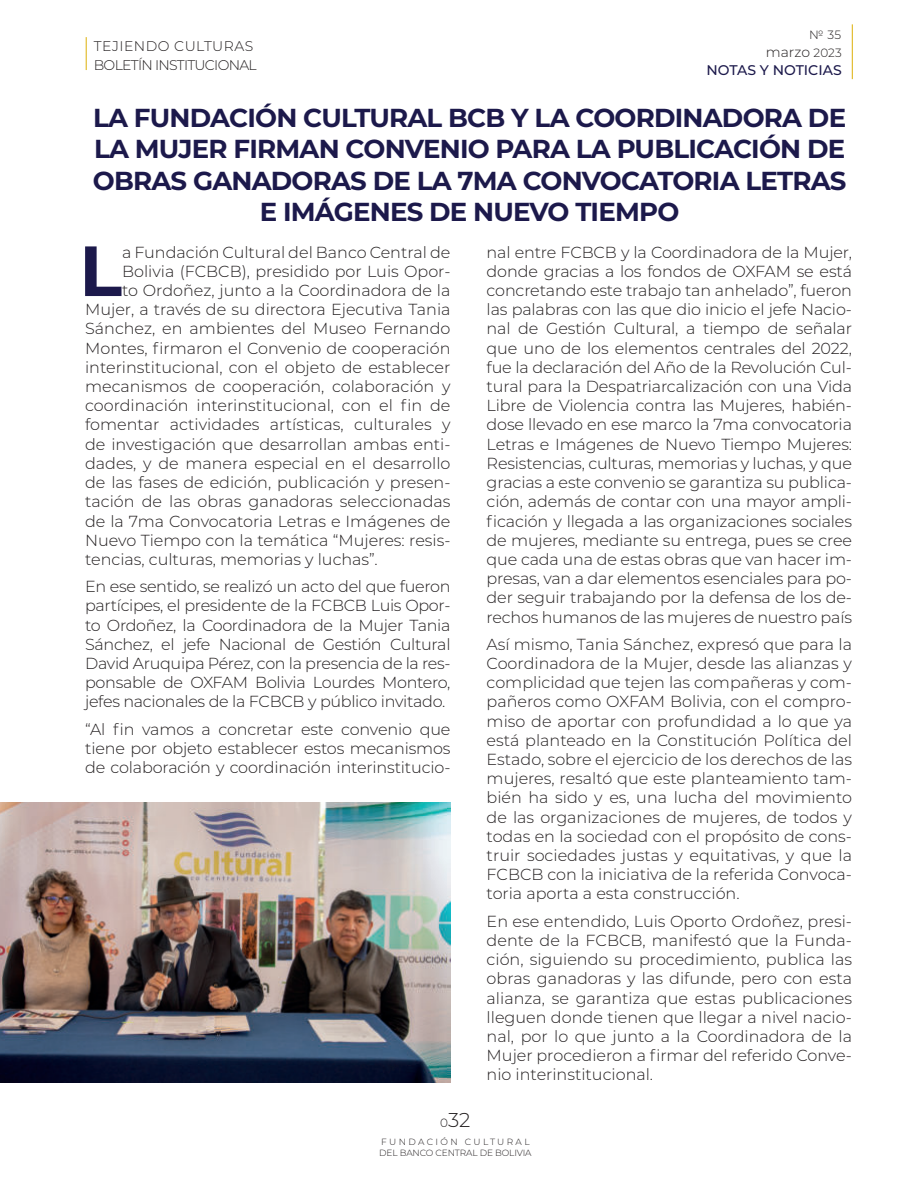
<style>
.page{position:relative;width:908px;height:1191px;background:#fff}
.page>*{position:absolute;margin:0;border:0;box-sizing:border-box;transform-origin:0 0}
.t1{font:700 70.8px "Montserrat";color:#1c194b}
.t2{font:700 26px/31.2px "Montserrat";letter-spacing:-.03em;color:#1c194b;text-align:center}
.t3{font:300 20px "Montserrat";color:#231f20}
.t4{font:300 16px/19.2px "Montserrat";color:#231f20;text-align:justify}
.t5{font:300 14px "Montserrat";letter-spacing:-.04em;color:#231f20}
.t6{font:300 14px "Montserrat";letter-spacing:.035em;color:#231f20}
.t7{font:500 14px "Montserrat";color:#1c194b}
.t8{font:300 12px "Montserrat";color:#231f20}
.t9{font:300 9px/10.8px "Montserrat";letter-spacing:-.015em;color:#231f20}
.s1{font-size:12px}
</style>
<div class="page">
<hr style="left:86px;top:37px;width:1px;height:33px;background:#ddb008">
<hr style="left:851px;top:24px;width:1px;height:55px;background:#ddb008">
<img style="left:0;top:802px;width:450px;height:280px">
<p class="t6" style="left:94px;top:38px;width:161px">TEJIENDO CULTURAS</p>
<p class="t5" style="left:94px;top:58px;width:164px">BOLETÍN INSTITUCIONAL</p>
<p class="t8" style="left:808px;top:28px;width:33px">№ 35</p>
<p class="t5" style="left:765px;top:45px;width:77px">marzo <span class="s1">2023</span></p>
<p class="t7" style="left:706px;top:62px;width:137px">NOTAS Y NOTICIAS</p>
<h2 class="t2" style="left:93px;top:103px;width:754px">LA FUNDACIÓN CULTURAL BCB Y LA COORDINADORA DE LA MUJER FIRMAN CONVENIO PARA LA PUBLICACIÓN DE OBRAS GANADORAS DE LA 7MA CONVOCATORIA LETRAS E IMÁGENES DE NUEVO TIEMPO</h2>
<h1 class="t1" style="left:79px;top:232px;width:44px">L</h1>
<p class="t4" style="left:122px;top:243px;width:330px">a Fundación Cultural del Banco Central de</p>
<p class="t4" style="left:486px;top:243px;width:367px">nal entre FCBCB y la Coordinadora de la Mujer, donde gracias a los fondos de OXFAM se está concretando este trabajo tan anhelado”, fueron las palabras con las que dio inicio el jefe Nacio&shy;nal de Gestión Cultural, a tiempo de señalar que uno de los elementos centrales del 2022, fue la declaración del Año de la Revolución Cul&shy;tural para la Despatriarcalización con una Vida Libre de Violencia contra las Mujeres, habién&shy;dose llevado en ese marco la 7ma convocatoria Letras e Imágenes de Nuevo Tiempo Mujeres:<br>Resistencias, culturas, memorias y luchas, y que gracias a este convenio se garantiza su publica&shy;ción, además de contar con una mayor ampli&shy;ficación y llegada a las organizaciones sociales de mujeres, mediante su entrega, pues se cree que cada una de estas obras que van hacer im&shy;presas, van a dar elementos esenciales para po&shy;der seguir trabajando por la defensa de los de&shy;rechos humanos de las mujeres de nuestro país</p>
<p class="t4" style="left:486px;top:635px;width:367px">Así mismo, Tania Sánchez, expresó que para la Coordinadora de la Mujer, desde las alianzas y complicidad que tejen las compañeras y com&shy;pañeros como OXFAM Bolivia, con el compro&shy;miso de aportar con profundidad a lo que ya está planteado en la Constitución Política del Estado, sobre el ejercicio de los derechos de las mujeres, resaltó que este planteamiento tam&shy;bién ha sido y es, una lucha del movimiento de las organizaciones de mujeres, de todos y todas en la sociedad con el propósito de cons&shy;truir sociedades justas y equitativas, y que la FCBCB con la iniciativa de la referida Convoca&shy;toria aporta a esta construcción.</p>
<p class="t4" style="left:486px;top:911px;width:367px">En ese entendido, Luis Oporto Ordoñez, presi&shy;dente de la FCBCB, manifestó que la Funda&shy;ción, siguiendo su procedimiento, publica las obras ganadoras y las difunde, pero con esta alianza, se garantiza que estas publicaciones lleguen donde tienen que llegar a nivel nacio&shy;nal, por lo que junto a la Coordinadora de la Mujer procedieron a firmar del referido Conve&shy;nio interinstitucional.</p>
<p class="t4" style="left:122px;top:262px;width:330px">Bolivia (FCBCB), presidido por Luis Opor-</p>
<p class="t4" style="left:122px;top:281px;width:330px">to Ordoñez, junto a la Coordinadora de la</p>
<p class="t4" style="left:85px;top:300px;width:367px">Mujer, a través de su directora Ejecutiva Tania</p>
<p class="t4" style="left:85px;top:319px;width:367px">Sánchez, en ambientes del Museo Fernando</p>
<p class="t4" style="left:85px;top:339px;width:366px">Montes, firmaron el Convenio de cooperación</p>
<p class="t4" style="left:85px;top:358px;width:367px">interinstitucional, con el objeto de establecer</p>
<p class="t4" style="left:85px;top:377px;width:367px">mecanismos de cooperación, colaboración y</p>
<p class="t4" style="left:85px;top:396px;width:367px">coordinación interinstitucional, con el fin de</p>
<p class="t4" style="left:85px;top:415px;width:367px">fomentar actividades artísticas, culturales y</p>
<p class="t4" style="left:85px;top:435px;width:367px">de investigación que desarrollan ambas enti-</p>
<p class="t4" style="left:85px;top:454px;width:367px">dades, y de manera especial en el desarrollo</p>
<p class="t4" style="left:85px;top:473px;width:367px">de las fases de edición, publicación y presen-</p>
<p class="t4" style="left:85px;top:492px;width:366px">tación de las obras ganadoras seleccionadas</p>
<p class="t4" style="left:85px;top:511px;width:367px">de la 7ma Convocatoria Letras e Imágenes de</p>
<p class="t4" style="left:85px;top:531px;width:367px">Nuevo Tiempo con la temática “Mujeres: resis-</p>
<p class="t4" style="left:85px;top:550px;width:294px">tencias, culturas, memorias y luchas”.</p>
<p class="t4" style="left:85px;top:577px;width:367px">En ese sentido, se realizó un acto del que fueron partícipes, el presidente de la FCBCB Luis Opor&shy;to Ordoñez, la Coordinadora de la Mujer Tania Sánchez, el jefe Nacional de Gestión Cultural David Aruquipa Pérez, con la presencia de la res&shy;ponsable de OXFAM Bolivia Lourdes Montero, jefes nacionales de la FCBCB y público invitado.</p>
<p class="t4" style="left:85px;top:719px;width:367px">“Al fin vamos a concretar este convenio que tiene por objeto establecer estos mecanismos de colaboración y coordinación interinstitucio-</p>
<p class="t3" style="left:440px;top:1109px;width:32px"><span class="s1">0</span>32</p>
<p class="t9" style="left:379px;top:1137px;width:154px">FUNDACIÓN CULTURAL<br>DEL BANCO CENTRAL DE BOLIVIA</p>
</div>
